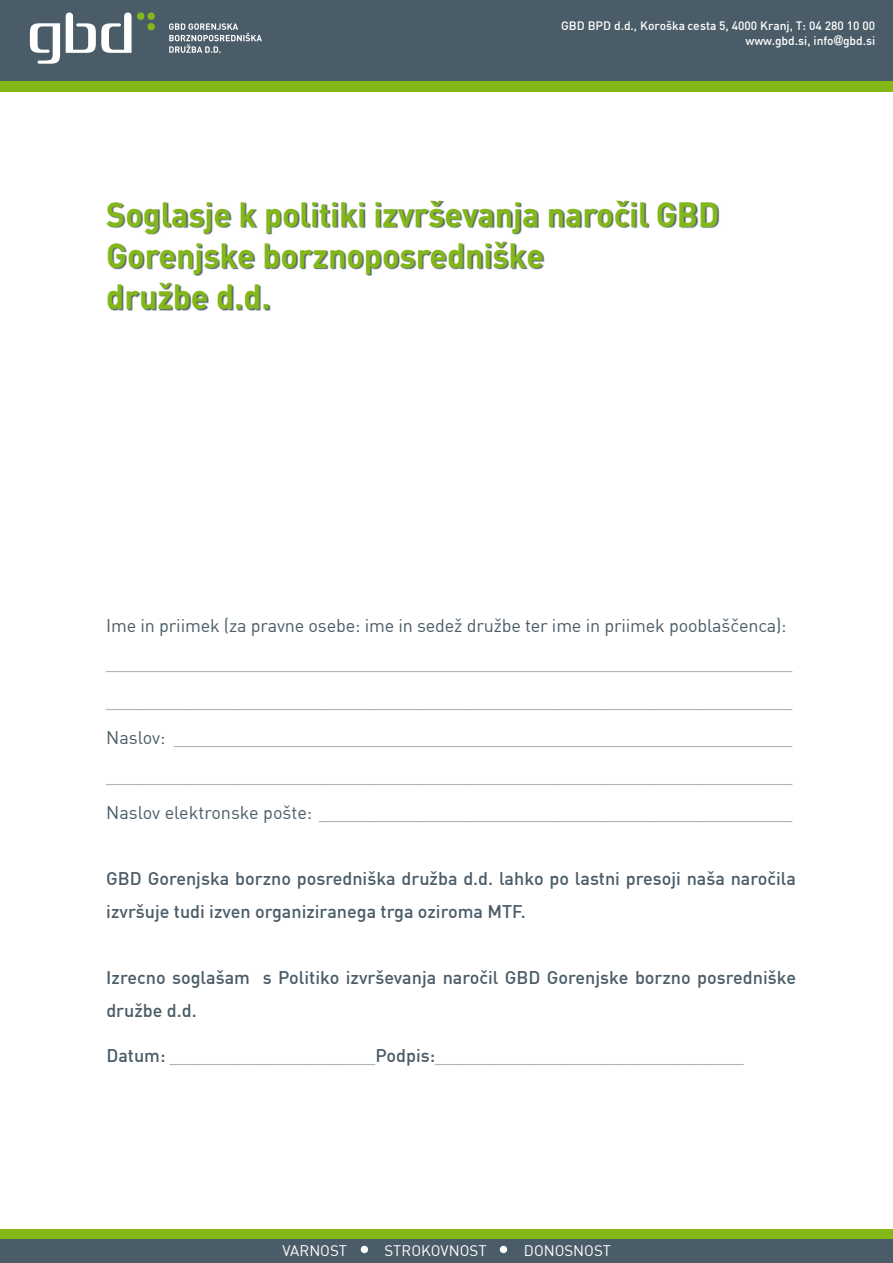
<style>
.page{position:relative;width:893px;height:1263px;background:#fff}
.page>*{position:absolute;margin:0;border:0;box-sizing:border-box;transform-origin:0 0}
.t1{font:700 34.2px/41.1px "DINCE";color:#84b819;scale:.94 1}
.t2{font:18px/37.5px "DINCE";color:#aeb6bb;text-align:justify}
.t3{font:500 18px/33px "DINCE";color:#4a5c68}
.t4{font:18px "DINCE";letter-spacing:-.01em;color:#4a5c68}
.t5{font:500 18px "DINCE";color:#aeb6bb}
.t6{font:15px "DINCE";color:#fff}
.t7{font:500 12px/14.2px "DINCE";color:#fff;text-align:right}
.s1{font-family:"Impact";font-weight:400}
.s2{color:#4a5c68}
</style>
<div class="page">
<div style="left:0;top:1236px;width:893px;height:27px;background:#4a5c68"></div>
<div style="left:0;top:1229px;width:893px;height:10px;background:#84b819"></div>
<div style="left:361px;top:1246px;width:7px;height:7px;background:#fff;border-radius:50%"></div>
<div style="left:500px;top:1246px;width:7px;height:7px;background:#fff;border-radius:50%"></div>
<div style="left:0;top:0;width:893px;height:82px;background:#4a5c68"></div>
<div style="left:0;top:82px;width:893px;height:10px;background:#84b819"></div>
<svg style="left:169px;top:23px;width:93px;height:30px"></svg>
<div style="left:137px;top:12px;width:7px;height:8px;background:#84b819;border-radius:50%"></div>
<div style="left:148px;top:12px;width:7px;height:8px;background:#84b819;border-radius:50%"></div>
<div style="left:147px;top:23px;width:8px;height:7px;background:#84b819;border-radius:50%"></div>
<svg style="left:30px;top:23px;width:30px;height:41px"></svg>
<svg style="left:66px;top:12px;width:66px;height:41px"></svg>
<svg style="left:107px;top:201px;width:613px;height:110px"></svg>
<p class="t7" style="left:561px;top:18px;width:316px">GBD BPD d.d., Koroška cesta 5, 4000 Kranj, T: 04 280 10 00 www.gbd.si, info<span class="s1">@</span>gbd.si</p>
<h1 class="t1" style="left:106px;top:192px;width:654px">Soglasje k politiki izvrševanja naročil GBD<br>Gorenjske borznoposredniške<br>družbe d.d.</h1>
<p class="t4" style="left:106px;top:614px;width:682px">Ime in priimek (za pravne osebe: ime in sedež družbe ter ime in priimek pooblaščenca):</p>
<p class="t2" style="left:106px;top:644px;width:688px">_______________________________________________________________________ _______________________________________________________________________ <span class="s2">Naslov:</span> ________________________________________________________________ _______________________________________________________________________ <span class="s2">Naslov elektronske pošte:</span> _________________________________________________</p>
<p class="t3" style="left:106px;top:862px;width:691px">GBD Gorenjska borzno posredniška družba d.d. lahko po lastni presoji naša naročila izvršuje tudi izven organiziranega trga oziroma MTF.</p>
<p class="t3" style="left:106px;top:961px;width:691px">Izrecno soglašam s Politiko izvrševanja naročil GBD Gorenjske borzno posredniške družbe d.d.</p>
<p class="t5" style="left:106px;top:1044px;width:639px"><span class="s2">Datum:</span> ____________________<span class="s2">Podpis:</span>______________________________</p>
<p class="t6" style="left:283px;top:1241px;width:66px">VARNOST</p>
<p class="t6" style="left:384px;top:1241px;width:104px">STROKOVNOST</p>
<p class="t6" style="left:524px;top:1241px;width:89px">DONOSNOST</p>
</div>
